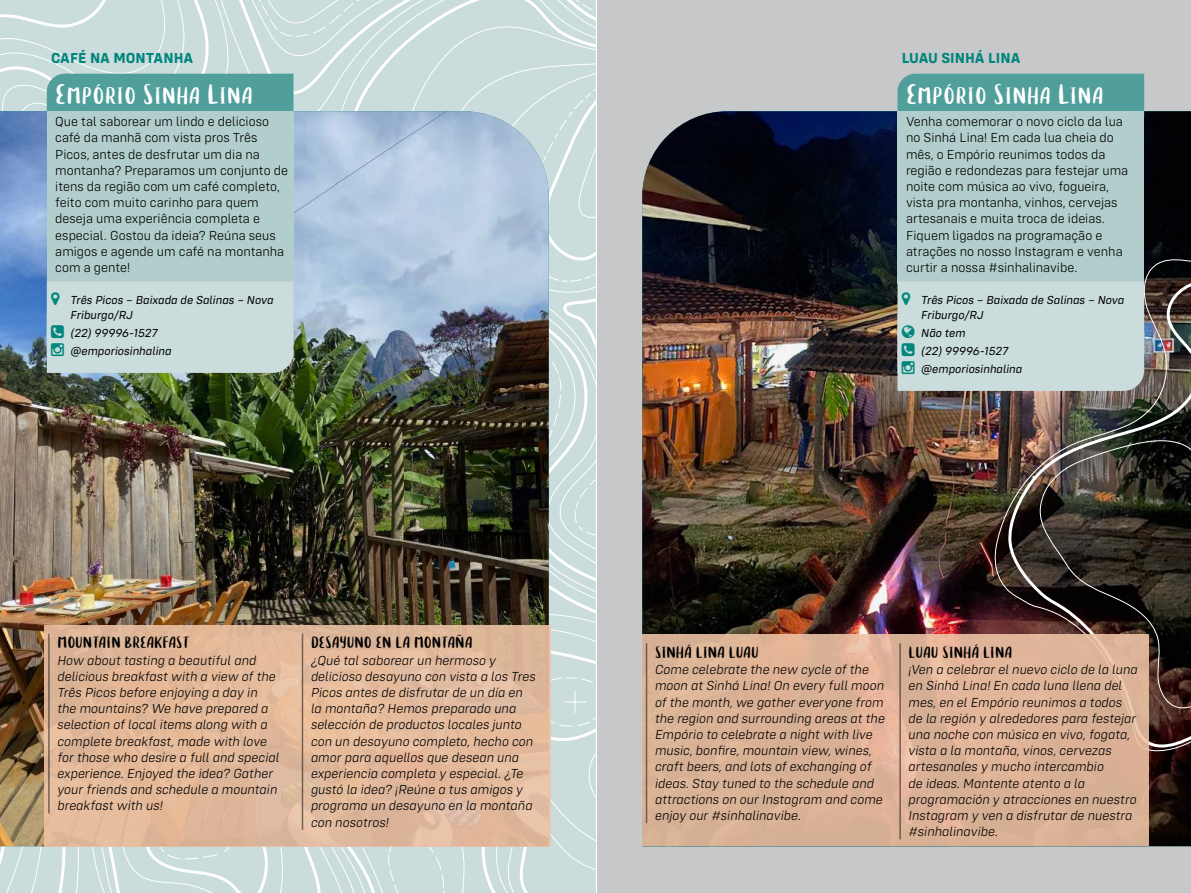
<style>
.page{position:relative;width:1191px;height:893px;background:#fff}
.page>*{position:absolute;margin:0;border:0;box-sizing:border-box;transform-origin:0 0}
.t1{font:28.5px "Blusty Sans";color:#fff}
.t2{font:16.5px "Blusty Sans";color:#000}
.t3{font:700 15px "Config Rounded";color:#00867d}
.t4{font:italic 300 13.5px/16.2px "Config Rounded";color:#000}
.t5{font:300 13.5px/16.2px "Config Rounded";color:#000}
.t6{font:italic 12px/18px "Config Rounded";color:#000}
</style>
<div class="page">
<div style="left:597px;top:0;width:594px;height:893px;background:#c7c8ca"></div>
<img style="left:642px;top:111px;width:549px;height:735px">
<img style="left:992px;top:258px;width:199px;height:495px">
<div style="left:897px;top:74px;width:247px;height:38px;background:#509f9b"></div>
<div style="left:897px;top:112px;width:247px;height:172px;background:#b2cecc"></div>
<svg style="left:642px;top:635px;width:506px;height:211px;background:#dbb296"></svg>
<hr style="left:646px;top:643px;width:1px;height:180px;background:#808285">
<hr style="left:899px;top:643px;width:2px;height:196px;background:#808285">
<img style="left:0;top:0;width:595px;height:893px">
<div style="left:897px;top:281px;width:247px;height:110px;background:#cadcdb"></div>
<p class="t3" style="left:51px;top:48px;width:144px">CAFÉ NA MONTANHA</p>
<h1 class="t1" style="left:55px;top:79px;width:199px">Empório Sinha Lina</h1>
<p class="t5" style="left:55px;top:114px;width:234px">Que tal saborear um lindo e delicioso café da manhã com vista pros Três<br>Picos, antes de desfrutar um dia na montanha? Preparamos um conjunto de itens da região com um café completo, feito com muito carinho para quem deseja uma experiência completa e especial. Gostou da ideia? Reúna seus amigos e agende um café na montanha com a gente!</p>
<p class="t6" style="left:71px;top:293px;width:205px;line-height:14.4px">Três Picos – Baixada de Salinas – Nova<br>Friburgo/RJ</p>
<p class="t6" style="left:71px;top:324px;width:103px">(22) 99996-1527 @emporiosinhalina</p>
<p class="t2" style="left:57px;top:634px;width:134px">MOUNTAIN BREAKFAST</p>
<p class="t4" style="left:57px;top:652px;width:224px">How about tasting a beautiful and delicious breakfast with a view of the Três Picos before enjoying a day in the mountains? We have prepared a selection of local items along with a complete breakfast, made with love for those who desire a full and special experience. Enjoyed the idea? Gather your friends and schedule a mountain breakfast with us!</p>
<p class="t2" style="left:311px;top:634px;width:163px">DESAYUNO EN LA MONTAÑA</p>
<p class="t4" style="left:311px;top:652px;width:226px">¿Qué tal saborear un hermoso y delicioso desayuno con vista a los Tres<br>Picos antes de disfrutar de un día en la montaña? Hemos preparado una selección de productos locales junto con un desayuno completo, hecho con amor para aquellos que desean una experiencia completa y especial. ¿Te gustó la idea? ¡Reúne a tus amigos y programa un desayuno en la montaña con nosotros!</p>
<p class="t3" style="left:901px;top:48px;width:120px">LUAU SINHÁ LINA</p>
<h1 class="t1" style="left:906px;top:79px;width:199px">Empório Sinha Lina</h1>
<p class="t5" style="left:906px;top:114px;width:224px">Venha comemorar o novo ciclo da lua no Sinhá Lina! Em cada lua cheia do mês, o Empório reunimos todos da região e redondezas para festejar uma noite com música ao vivo, fogueira, vista pra montanha, vinhos, cervejas artesanais e muita troca de ideias.<br>Fiquem ligados na programação e atrações no nosso Instagram e venha curtir a nossa #sinhalinavibe.</p>
<p class="t6" style="left:921px;top:293px;width:205px;line-height:14.4px">Três Picos – Baixada de Salinas – Nova<br>Friburgo/RJ</p>
<p class="t6" style="left:921px;top:324px;width:103px">Não tem<br>(22) 99996-1527 @emporiosinhalina</p>
<p class="t2" style="left:655px;top:643px;width:105px">SINHÁ LINA LUAU</p>
<p class="t4" style="left:655px;top:662px;width:231px">Come celebrate the new cycle of the moon at Sinhá Lina! On every full moon of the month, we gather everyone from the region and surrounding areas at the Empório to celebrate a night with live music, bonfire, mountain view, wines, craft beers, and lots of exchanging of ideas. Stay tuned to the schedule and attractions on our Instagram and come enjoy our #sinhalinavibe.</p>
<p class="t2" style="left:908px;top:643px;width:105px">LUAU SINHÁ LINA</p>
<p class="t4" style="left:908px;top:662px;width:231px">¡Ven a celebrar el nuevo ciclo de la luna en Sinhá Lina! En cada luna llena del mes, en el Empório reunimos a todos de la región y alrededores para festejar una noche con música en vivo, fogata, vista a la montaña, vinos, cervezas artesanales y mucho intercambio<br>de ideas. Mantente atento a la programación y atracciones en nuestro Instagram y ven a disfrutar de nuestra #sinhalinavibe.</p>
</div>
